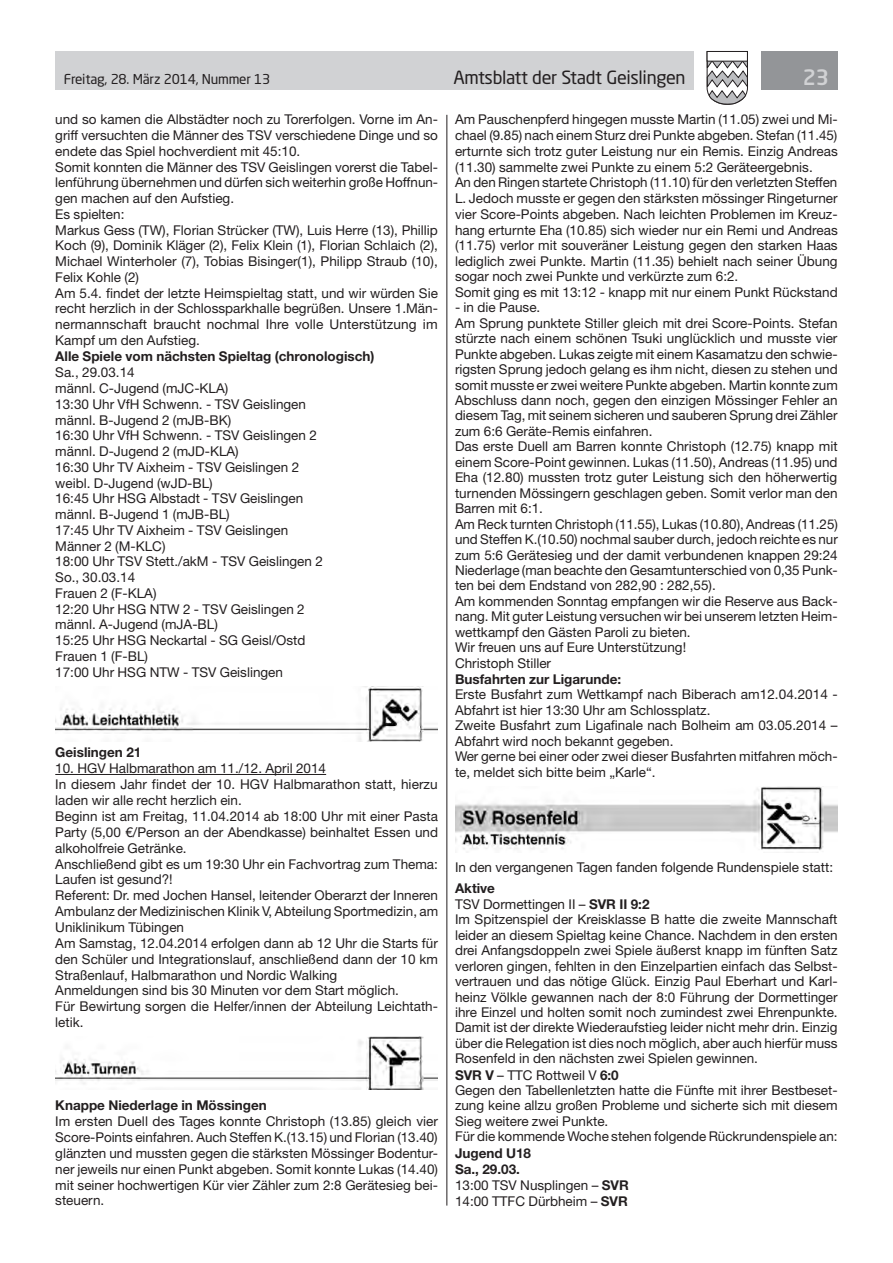
<style>
.page{position:relative;width:893px;height:1263px;background:#fff}
.page>*{position:absolute;margin:0;border:0;box-sizing:border-box;transform-origin:0 0}
.t1{font:500 21px "Neo Sans Std";color:#d1d2d4}
.t2{font:18px "Neo Sans Std";letter-spacing:-.02em;color:#231f20}
.t3{font:13.5px/15.8px "Helvetica Neue LT Std";color:#231f20}
.t4{font:700 13.5px "Helvetica Neue LT Std";color:#231f20}
.t5{font:13.5px "Neo Sans Std";letter-spacing:-.015em;color:#231f20}
.s1{font-weight:700}
</style>
<div class="page">
<div style="left:55px;top:51px;width:639px;height:38px;background:#d1d2d4"></div>
<div style="left:761px;top:51px;width:77px;height:38px;background:#939598"></div>
<svg style="left:706px;top:51px;width:42px;height:54px"></svg>
<div style="left:707px;top:51px;width:41px;height:10px;background:#fff;border:1px solid #231f20"></div>
<hr style="left:446px;top:115px;width:1px;height:1090px;background:#231f20">
<hr style="left:55px;top:774px;width:271px;height:1px;background:#231f20">
<img style="left:55px;top:686px;width:383px;height:56px">
<img style="left:55px;top:1036px;width:383px;height:53px">
<img style="left:455px;top:787px;width:383px;height:63px">
<p class="t5" style="left:64px;top:71px;width:208px">Freitag, 28. März 2014, Nummer 13</p>
<h2 class="t2" style="left:453px;top:66px;width:234px">Amtsblatt der Stadt Geislingen</h2>
<h1 class="t1" style="left:803px;top:64px;width:28px">23</h1>
<p class="t3" style="left:55px;top:112px;width:384px">und so kamen die Albstädter noch zu Torerfolgen. Vorne im An&shy;griff versuchten die Männer des TSV verschiedene Dinge und so endete das Spiel hochverdient mit 45:10.<br>Somit konnten die Männer des TSV Geislingen vorerst die Tabel&shy;lenführung übernehmen und dürfen sich weiterhin große Hoffnun&shy;gen machen auf den Aufstieg.<br>Es spielten:<br>Markus Gess (TW), Florian Strücker (TW), Luis Herre (13), Phillip Koch (9), Dominik Kläger (2), Felix Klein (1), Florian Schlaich (2), Michael Winterholer (7), Tobias Bisinger(1), Philipp Straub (10), Felix Kohle (2)<br>Am 5.4. findet der letzte Heimspieltag statt, und wir würden Sie recht herzlich in der Schlossparkhalle begrüßen. Unsere 1.Män&shy;nermannschaft braucht nochmal Ihre volle Unterstützung im Kampf um den Aufstieg.</p>
<p class="t4" style="left:55px;top:348px;width:321px">Alle Spiele vom nächsten Spieltag (chronologisch)</p>
<p class="t3" style="left:55px;top:364px;width:269px">Sa., 29.03.14<br>männl. C-Jugend (mJC-KLA)<br>13:30 Uhr VfH Schwenn. - TSV Geislingen männl. B-Jugend 2 (mJB-BK)<br>16:30 Uhr VfH Schwenn. - TSV Geislingen 2 männl. D-Jugend 2 (mJD-KLA)<br>16:30 Uhr TV Aixheim - TSV Geislingen 2 weibl. D-Jugend (wJD-BL)<br>16:45 Uhr HSG Albstadt - TSV Geislingen männl. B-Jugend 1 (mJB-BL)<br>17:45 Uhr TV Aixheim - TSV Geislingen<br>Männer 2 (M-KLC)<br>18:00 Uhr TSV Stett./akM - TSV Geislingen 2<br>So., 30.03.14<br>Frauen 2 (F-KLA)<br>12:20 Uhr HSG NTW 2 - TSV Geislingen 2 männl. A-Jugend (mJA-BL)<br>15:25 Uhr HSG Neckartal - SG Geisl/Ostd<br>Frauen 1 (F-BL)<br>17:00 Uhr HSG NTW - TSV Geislingen</p>
<p class="t3" style="left:455px;top:112px;width:384px">Am Pauschenpferd hingegen musste Martin (11.05) zwei und Mi&shy;chael (9.85) nach einem Sturz drei Punkte abgeben. Stefan (11.45) erturnte sich trotz guter Leistung nur ein Remis. Einzig Andreas (11.30) sammelte zwei Punkte zu einem 5:2 Geräteergebnis.<br>An den Ringen startete Christoph (11.10) für den verletzten Steffen L. Jedoch musste er gegen den stärksten mössinger Ringeturner vier Score-Points abgeben. Nach leichten Problemen im Kreuz&shy;hang erturnte Eha (10.85) sich wieder nur ein Remi und Andreas (11.75) verlor mit souveräner Leistung gegen den starken Haas lediglich zwei Punkte. Martin (11.35) behielt nach seiner Übung sogar noch zwei Punkte und verkürzte zum 6:2.<br>Somit ging es mit 13:12 - knapp mit nur einem Punkt Rückstand</p>
<p class="t3" style="left:455px;top:300px;width:384px">- in die Pause.<br>Am Sprung punktete Stiller gleich mit drei Score-Points. Stefan stürzte nach einem schönen Tsuki unglücklich und musste vier Punkte abgeben. Lukas zeigte mit einem Kasamatzu den schwie&shy;rigsten Sprung jedoch gelang es ihm nicht, diesen zu stehen und somit musste er zwei weitere Punkte abgeben. Martin konnte zum Abschluss dann noch, gegen den einzigen Mössinger Fehler an diesem Tag, mit seinem sicheren und sauberen Sprung drei Zähler zum 6:6 Geräte-Remis einfahren.<br>Das erste Duell am Barren konnte Christoph (12.75) knapp mit einem Score-Point gewinnen. Lukas (11.50), Andreas (11.95) und Eha (12.80) mussten trotz guter Leistung sich den höherwertig turnenden Mössingern geschlagen geben. Somit verlor man den Barren mit 6:1.<br>Am Reck turnten Christoph (11.55), Lukas (10.80), Andreas (11.25) und Steffen K.(10.50) nochmal sauber durch, jedoch reichte es nur zum 5:6 Gerätesieg und der damit verbundenen knappen 29:24<br>Niederlage (man beachte den Gesamtunterschied von 0,35 Punk&shy;ten bei dem Endstand von 282,90 : 282,55).<br>Am kommenden Sonntag empfangen wir die Reserve aus Back&shy;nang. Mit guter Leistung versuchen wir bei unserem letzten Heim&shy;wettkampf den Gästen Paroli zu bieten.<br>Wir freuen uns auf Eure Unterstützung!<br>Christoph Stiller</p>
<p class="t4" style="left:455px;top:671px;width:168px">Busfahrten zur Ligarunde:</p>
<p class="t3" style="left:455px;top:686px;width:384px">Erste Busfahrt zum Wettkampf nach Biberach am12.04.2014 - Abfahrt ist hier 13:30 Uhr am Schlossplatz.<br>Zweite Busfahrt zum Ligafinale nach Bolheim am 03.05.2014 – Abfahrt wird noch bekannt gegeben.<br>Wer gerne bei einer oder zwei dieser Busfahrten mitfahren möch&shy;te, meldet sich bitte beim „Karle“.</p>
<p class="t4" style="left:55px;top:744px;width:88px">Geislingen 21</p>
<p class="t3" style="left:55px;top:760px;width:384px">10. HGV Halbmarathon am 11./12. April 2014<br>In diesem Jahr findet der 10. HGV Halbmarathon statt, hierzu laden wir alle recht herzlich ein.<br>Beginn ist am Freitag, 11.04.2014 ab 18:00 Uhr mit einer Pasta Party (5,00 €/Person an der Abendkasse) beinhaltet Essen und alkoholfreie Getränke.<br>Anschließend gibt es um 19:30 Uhr ein Fachvortrag zum Thema:<br>Laufen ist gesund?!<br>Referent: Dr. med Jochen Hansel, leitender Oberarzt der Inneren Ambulanz der Medizinischen Klinik V, Abteilung Sportmedizin, am Uniklinikum Tübingen<br>Am Samstag, 12.04.2014 erfolgen dann ab 12 Uhr die Starts für den Schüler und Integrationslauf, anschließend dann der 10 km Straßenlauf, Halbmarathon und Nordic Walking<br>Anmeldungen sind bis 30 Minuten vor dem Start möglich.<br>Für Bewirtung sorgen die Helfer/innen der Abteilung Leichtath&shy;letik.</p>
<p class="t3" style="left:455px;top:859px;width:380px">In den vergangenen Tagen fanden folgende Rundenspiele statt:</p>
<p class="t3" style="left:455px;top:880px;width:384px"><span class="s1">Aktive<br></span>TSV Dormettingen II – <span class="s1">SVR II 9:2<br></span>Im Spitzenspiel der Kreisklasse B hatte die zweite Mannschaft leider an diesem Spieltag keine Chance. Nachdem in den ersten drei Anfangsdoppeln zwei Spiele äußerst knapp im fünften Satz verloren gingen, fehlten in den Einzelpartien einfach das Selbst&shy;vertrauen und das nötige Glück. Einzig Paul Eberhart und Karl&shy;heinz Völkle gewannen nach der 8:0 Führung der Dormettinger ihre Einzel und holten somit noch zumindest zwei Ehrenpunkte.<br>Damit ist der direkte Wiederaufstieg leider nicht mehr drin. Einzig über die Relegation ist dies noch möglich, aber auch hierfür muss Rosenfeld in den nächsten zwei Spielen gewinnen.<br><span class="s1">SVR V</span> – TTC Rottweil V <span class="s1">6:0<br></span>Gegen den Tabellenletzten hatte die Fünfte mit ihrer Bestbeset&shy;zung keine allzu großen Probleme und sicherte sich mit diesem Sieg weitere zwei Punkte.<br>Für die kommende Woche stehen folgende Rückrundenspiele an:</p>
<p class="t3" style="left:455px;top:1144px;width:175px;line-height:16.4px"><span class="s1">Jugend U18<br>Sa., 29.03.<br></span>13:00 TSV Nusplingen – <span class="s1">SVR<br></span>14:00 TTFC Dürbheim – <span class="s1">SVR</span></p>
<p class="t4" style="left:55px;top:1096px;width:213px">Knappe Niederlage in Mössingen</p>
<p class="t3" style="left:55px;top:1113px;width:384px;text-align:justify">Im ersten Duell des Tages konnte Christoph (13.85) gleich vier Score-Points einfahren. Auch Steffen K.(13.15) und Florian (13.40) glänzten und mussten gegen die stärksten Mössinger Bodentur&shy;ner jeweils nur einen Punkt abgeben. Somit konnte Lukas (14.40) mit seiner hochwertigen Kür vier Zähler zum 2:8 Gerätesieg bei&shy;steuern.</p>
</div>
